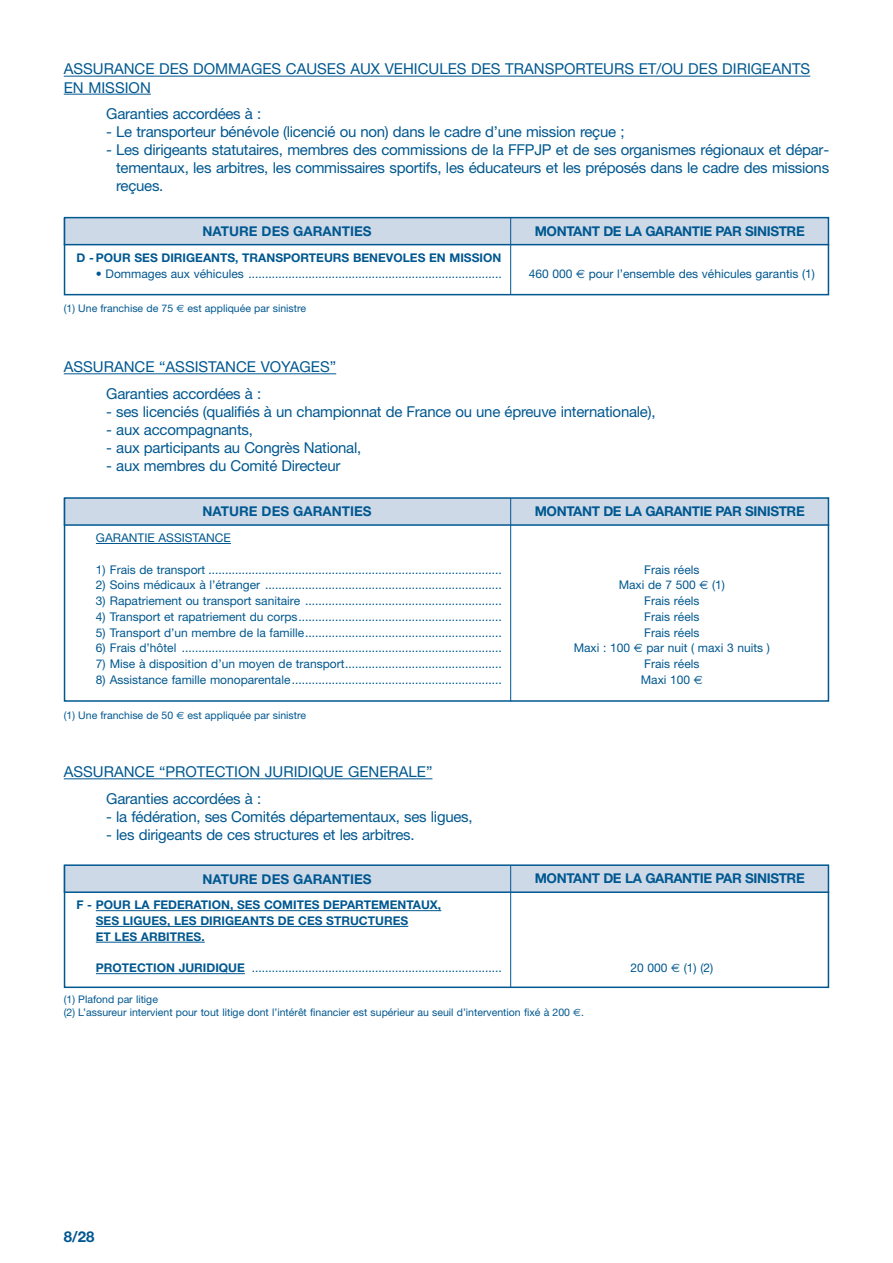
<style>
.page{position:relative;width:893px;height:1263px;background:#fff}
.page>*{position:absolute;margin:0;border:0;box-sizing:border-box;transform-origin:0 0}
.t1{font:15px/18px "Helvetica Neue";letter-spacing:-.015em;color:#005890}
.t2{font:700 15px "Helvetica Neue";color:#005890}
.t3{font:700 13.5px "Helvetica Neue";letter-spacing:-.03em;color:#005890}
.t4{font:700 13.5px "Helvetica Neue";color:#005890}
.t5{font:12px "Helvetica Neue";color:#005890}
.t6{font:700 12px/15.8px "Helvetica Neue";color:#005890}
.t7{font:10.5px/12.6px "Helvetica Neue";color:#005890}
.s1{font-family:"Euro Sans"}
.s2{font-weight:700}
</style>
<div class="page">
<hr style="left:64px;top:76px;width:746px;height:1px;background:#005890">
<hr style="left:64px;top:94px;width:87px;height:1px;background:#005890">
<hr style="left:64px;top:373px;width:272px;height:1px;background:#005890">
<div style="left:64px;top:218px;width:765px;height:27px;background:#ced9e8"></div>
<div style="left:64px;top:217px;width:765px;height:78px;border:2px solid #005890"></div>
<hr style="left:510px;top:218px;width:1px;height:77px;background:#005890">
<hr style="left:64px;top:244px;width:765px;height:1px;background:#005890">
<div style="left:64px;top:498px;width:765px;height:27px;background:#ced9e8"></div>
<div style="left:64px;top:497px;width:765px;height:205px;border:2px solid #005890"></div>
<hr style="left:510px;top:498px;width:1px;height:204px;background:#005890">
<hr style="left:64px;top:524px;width:765px;height:2px;background:#005890">
<hr style="left:96px;top:543px;width:135px;height:1px;background:#005890">
<hr style="left:64px;top:778px;width:368px;height:1px;background:#005890">
<div style="left:64px;top:865px;width:765px;height:27px;background:#ced9e8"></div>
<div style="left:64px;top:864px;width:765px;height:124px;border:2px solid #005890"></div>
<hr style="left:510px;top:865px;width:1px;height:123px;background:#005890">
<hr style="left:64px;top:891px;width:765px;height:2px;background:#005890">
<hr style="left:96px;top:910px;width:345px;height:1px;background:#005890">
<hr style="left:96px;top:926px;width:312px;height:1px;background:#005890">
<hr style="left:96px;top:942px;width:109px;height:1px;background:#005890">
<hr style="left:96px;top:973px;width:149px;height:1px;background:#005890">
<p class="t1" style="left:64px;top:62px;width:748px">ASSURANCE DES DOMMAGES CAUSES AUX VEHICULES DES TRANSPORTEURS ET/OU DES DIRIGEANTS<br>EN MISSION</p>
<p class="t1" style="left:106px;top:106px;width:156px">Garanties accordées à :</p>
<p class="t1" style="left:106px;top:124px;width:520px">- Le transporteur bénévole (licencié ou non) dans le cadre d’une mission reçue ;</p>
<p class="t1" style="left:116px;top:142px;width:715px;text-align:justify;text-indent:-10px">- Les dirigeants statutaires, membres des commissions de la FFPJP et de ses organismes régionaux et dépar&shy;tementaux, les arbitres, les commissaires sportifs, les éducateurs et les préposés dans le cadre des missions reçues.</p>
<p class="t4" style="left:203px;top:226px;width:170px">NATURE DES GARANTIES</p>
<p class="t3" style="left:535px;top:226px;width:272px">MONTANT DE LA GARANTIE PAR SINISTRE</p>
<p class="t6" style="left:77px;top:251px;width:426px">D - POUR SES DIRIGEANTS, TRANSPORTEURS BENEVOLES EN MISSION</p>
<p class="t5" style="left:96px;top:269px;width:407px">• Dommages aux véhicules ............................................................................</p>
<p class="t5" style="left:529px;top:269px;width:288px">460 000 <span class="s1">€</span> pour l’ensemble des véhicules garantis (1)</p>
<p class="t7" style="left:64px;top:303px;width:244px">(1) Une franchise de 75 <span class="s1">€</span> est appliquée par sinistre</p>
<p class="t1" style="left:106px;top:355px;width:231px;line-height:26.5px;text-indent:-43px">ASSURANCE “ASSISTANCE VOYAGES”<br>Garanties accordées à :</p>
<p class="t1" style="left:106px;top:404px;width:551px">- ses licenciés (qualifiés à un championnat de France ou une épreuve internationale),</p>
<p class="t1" style="left:106px;top:422px;width:148px">- aux accompagnants,</p>
<p class="t1" style="left:106px;top:440px;width:257px">- aux participants au Congrès National,</p>
<p class="t1" style="left:106px;top:458px;width:236px">- aux membres du Comité Directeur</p>
<p class="t4" style="left:203px;top:507px;width:170px">NATURE DES GARANTIES</p>
<p class="t3" style="left:535px;top:506px;width:272px">MONTANT DE LA GARANTIE PAR SINISTRE</p>
<p class="t5" style="left:96px;top:534px;width:136px">GARANTIE ASSISTANCE</p>
<p class="t5" style="left:96px;top:565px;width:407px">1) Frais de transport ........................................................................................</p>
<p class="t5" style="left:644px;top:565px;width:57px">Frais réels</p>
<p class="t5" style="left:96px;top:581px;width:407px">2) Soins médicaux à l’étranger .......................................................................</p>
<p class="t5" style="left:619px;top:581px;width:108px">Maxi de 7 500 <span class="s1">€</span> (1)</p>
<p class="t5" style="left:96px;top:597px;width:407px">3) Rapatriement ou transport sanitaire ...........................................................</p>
<p class="t5" style="left:644px;top:597px;width:57px">Frais réels</p>
<p class="t5" style="left:96px;top:612px;width:407px">4) Transport et rapatriement du corps.............................................................</p>
<p class="t5" style="left:644px;top:612px;width:57px">Frais réels</p>
<p class="t5" style="left:96px;top:628px;width:407px">5) Transport d’un membre de la famille...........................................................</p>
<p class="t5" style="left:644px;top:628px;width:57px">Frais réels</p>
<p class="t5" style="left:96px;top:644px;width:407px">6) Frais d’hôtel ................................................................................................</p>
<p class="t5" style="left:574px;top:644px;width:198px">Maxi : 100 <span class="s1">€</span> par nuit ( maxi 3 nuits )</p>
<p class="t5" style="left:96px;top:660px;width:407px">7) Mise à disposition d’un moyen de transport...............................................</p>
<p class="t5" style="left:644px;top:660px;width:57px">Frais réels</p>
<p class="t5" style="left:96px;top:675px;width:407px">8) Assistance famille monoparentale...............................................................</p>
<p class="t5" style="left:641px;top:675px;width:64px">Maxi 100 <span class="s1">€</span></p>
<p class="t7" style="left:64px;top:710px;width:244px">(1) Une franchise de 50 <span class="s1">€</span> est appliquée par sinistre</p>
<p class="t1" style="left:106px;top:760px;width:328px;line-height:26.5px;text-indent:-43px">ASSURANCE “PROTECTION JURIDIQUE GENERALE”<br>Garanties accordées à :</p>
<p class="t1" style="left:106px;top:809px;width:368px">- la fédération, ses Comités départementaux, ses ligues,</p>
<p class="t1" style="left:106px;top:827px;width:310px">- les dirigeants de ces structures et les arbitres.</p>
<p class="t4" style="left:203px;top:874px;width:170px">NATURE DES GARANTIES</p>
<p class="t3" style="left:535px;top:874px;width:272px">MONTANT DE LA GARANTIE PAR SINISTRE</p>
<p class="t6" style="left:96px;top:898px;width:347px;text-indent:-19px">F - POUR LA FEDERATION, SES COMITES DEPARTEMENTAUX,<br>SES LIGUES, LES DIRIGEANTS DE CES STRUCTURES<br>ET LES ARBITRES.</p>
<p class="t5" style="left:96px;top:964px;width:407px"><span class="s2">PROTECTION JURIDIQUE</span> ...........................................................................</p>
<p class="t5" style="left:630px;top:964px;width:84px">20 000 <span class="s1">€</span> (1) (2)</p>
<p class="t7" style="left:64px;top:994px;width:522px">(1) Plafond par litige<br>(2) L’assureur intervient pour tout litige dont l’intérêt financier est supérieur au seuil d’intervention fixé à 200 <span class="s1">€</span>.</p>
<p class="t2" style="left:64px;top:1231px;width:32px">8/28</p>
</div>
